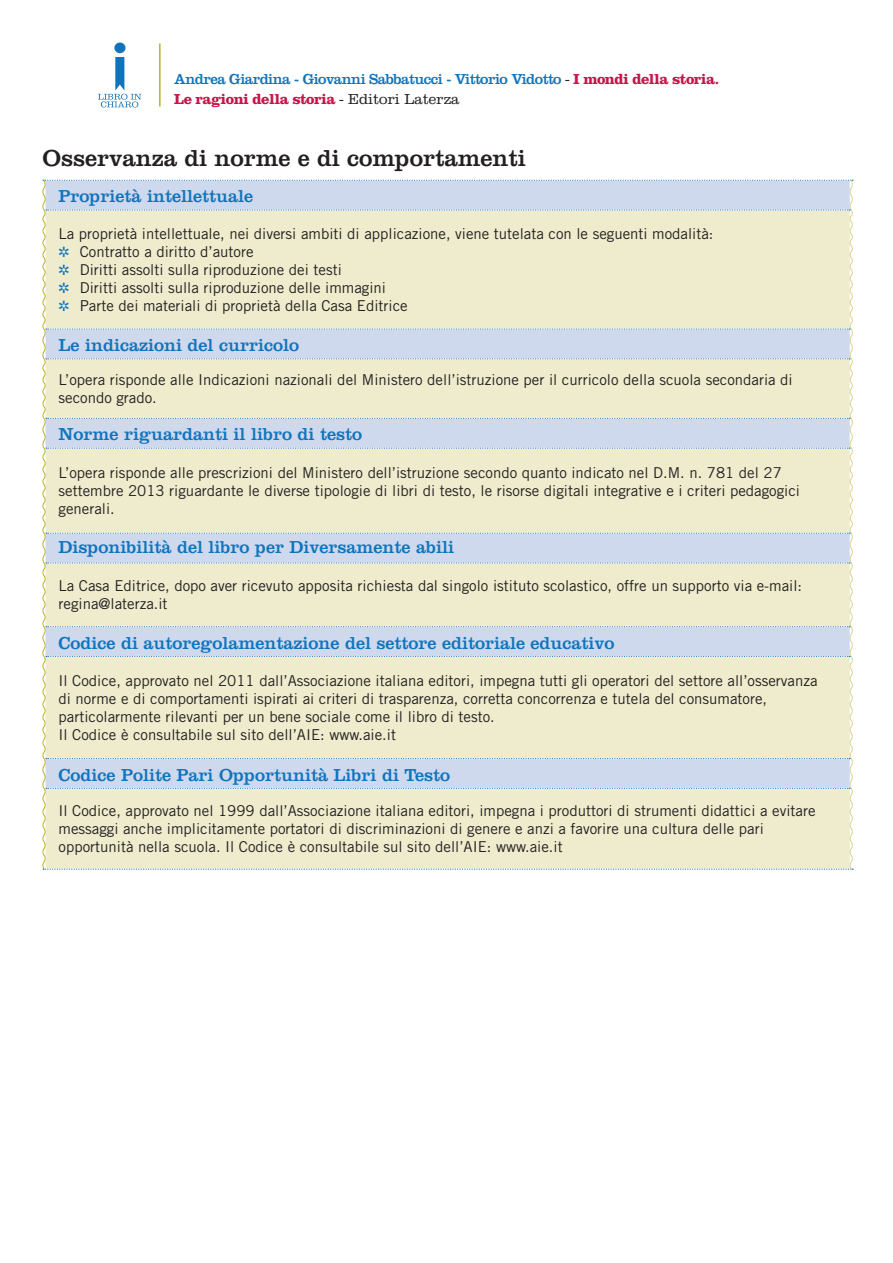
<style>
.page{position:relative;width:893px;height:1263px;background:#fff}
.page>*{position:absolute;margin:0;border:0;box-sizing:border-box;transform-origin:0 0}
.t1{font:24px "Clarendon";color:#231f20}
.t2{font:18px "Clarendon";color:#1074bc}
.t3{font:15px/18px "Trade Gothic LT Std";color:#231f20}
.t4{font:15px/19.8px "Clarendon";letter-spacing:-.035em;color:#1074bc}
.s1{font-weight:300;color:#231f20}
.s2{font-weight:700;color:#c5164a}
.s3{color:#1074bc}
</style>
<div class="page">
<hr style="left:159px;top:43px;width:2px;height:64px;background:#bbb12a">
<div style="left:114px;top:43px;width:11px;height:10px;background:#1074bc;border-radius:50%"></div>
<svg style="left:98px;top:57px;width:43px;height:50px"></svg>
<svg style="left:42px;top:180px;width:812px;height:690px;background:#e5e7d5"></svg>
<p class="t4" style="left:174px;top:69px;width:547px">Andrea Giardina - Giovanni Sabbatucci - Vittorio Vidotto <span class="s1">-</span> <span class="s2">I mondi della storia.<br>Le ragioni della storia</span> <span class="s1">- Editori Laterza</span></p>
<h1 class="t1" style="left:43px;top:144px;width:485px">Osservanza di norme e di comportamenti</h1>
<p class="t2" style="left:59px;top:186px;width:196px">Proprietà intellettuale</p>
<p class="t3" style="left:59px;top:224px;width:656px">La proprietà intellettuale, nei diversi ambiti di applicazione, viene tutelata con le seguenti modalità: <span class="s3">✲</span> Contratto a diritto d’autore<br><span class="s3">✲</span> Diritti assolti sulla riproduzione dei testi<br><span class="s3">✲</span> Diritti assolti sulla riproduzione delle immagini<br><span class="s3">✲</span> Parte dei materiali di proprietà della Casa Editrice</p>
<p class="t2" style="left:59px;top:334px;width:242px">Le indicazioni del curricolo</p>
<p class="t3" style="left:59px;top:370px;width:736px">L’opera risponde alle Indicazioni nazionali del Ministero dell’istruzione per il curricolo della scuola secondaria di secondo grado.</p>
<p class="t2" style="left:59px;top:424px;width:305px">Norme riguardanti il libro di testo</p>
<p class="t3" style="left:59px;top:464px;width:743px">L’opera risponde alle prescrizioni del Ministero dell’istruzione secondo quanto indicato nel D.M. n. 781 del 27 settembre 2013 riguardante le diverse tipologie di libri di testo, le risorse digitali integrative e i criteri pedagogici generali.</p>
<p class="t2" style="left:59px;top:537px;width:397px">Disponibilità del libro per Diversamente abili</p>
<p class="t3" style="left:59px;top:577px;width:745px">La Casa Editrice, dopo aver ricevuto apposita richiesta dal singolo istituto scolastico, offre un supporto via e-mail: regina@laterza.it</p>
<p class="t2" style="left:59px;top:632px;width:558px">Codice di autoregolamentazione del settore editoriale educativo</p>
<p class="t3" style="left:59px;top:671px;width:761px">Il Codice, approvato nel 2011 dall’Associazione italiana editori, impegna tutti gli operatori del settore all’osservanza di norme e di comportamenti ispirati ai criteri di trasparenza, corretta concorrenza e tutela del consumatore, particolarmente rilevanti per un bene sociale come il libro di testo.<br>Il Codice è consultabile sul sito dell’AIE: www.aie.it</p>
<p class="t2" style="left:59px;top:764px;width:393px">Codice Polite Pari Opportunità Libri di Testo</p>
<p class="t3" style="left:59px;top:802px;width:758px">Il Codice, approvato nel 1999 dall’Associazione italiana editori, impegna i produttori di strumenti didattici a evitare messaggi anche implicitamente portatori di discriminazioni di genere e anzi a favorire una cultura delle pari opportunità nella scuola. Il Codice è consultabile sul sito dell’AIE: www.aie.it</p>
</div>
